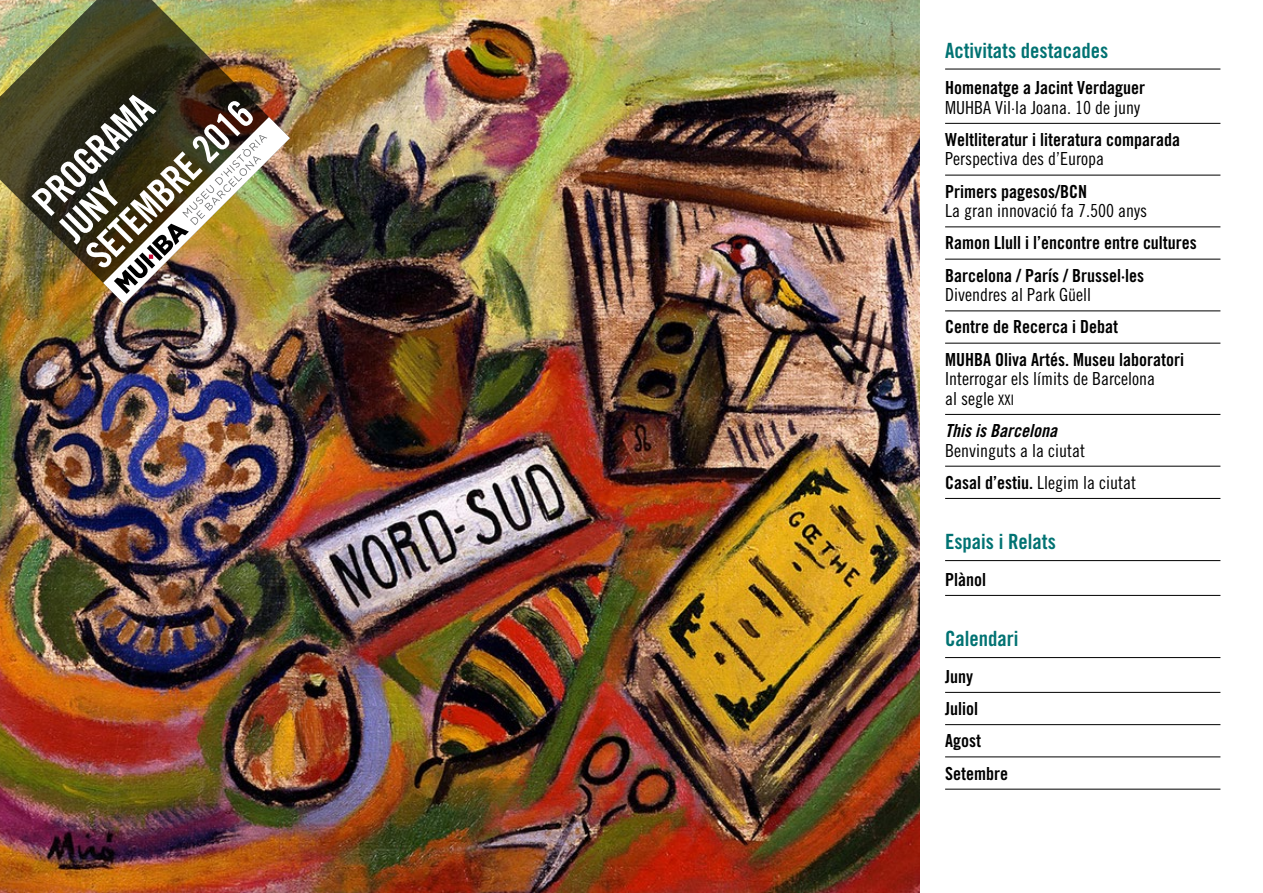
<style>
.page{position:relative;width:1263px;height:893px;background:#fff}
.page>*{position:absolute;margin:0;border:0;box-sizing:border-box;transform-origin:0 0}
.t1{font:39px/37.5px "Trade Gothic LT Std Bd Cn 20";color:#fff}
.t2{font:21px "Trade Gothic LT Std Bd Cn 20";color:#007272}
.t3{font:18px/32.2px "Trade Gothic LT Std Bd Cn 20";color:#000}
.t4{font:18px/19.5px "Trade Gothic LT Std Cn 18";color:#000}
.t5{font:18px "Trade Gothic LT Std Bd Cn 20 Obl";color:#000}
.s1{font-family:"Trade Gothic LT Std Cn 18 SC800";font-size:14.4px}
.s2{font-family:"Trade Gothic LT Std Bd Cn 20"}
</style>
<div class="page">
<hr style="left:945px;top:69px;width:275px;height:1px;background:#000">
<hr style="left:945px;top:123px;width:275px;height:1px;background:#000">
<hr style="left:945px;top:175px;width:275px;height:1px;background:#000">
<hr style="left:945px;top:227px;width:275px;height:1px;background:#000">
<hr style="left:945px;top:259px;width:275px;height:1px;background:#000">
<hr style="left:945px;top:311px;width:275px;height:1px;background:#000">
<hr style="left:945px;top:343px;width:275px;height:1px;background:#000">
<hr style="left:945px;top:414px;width:275px;height:1px;background:#000">
<hr style="left:945px;top:466px;width:275px;height:1px;background:#000">
<hr style="left:945px;top:498px;width:275px;height:1px;background:#000">
<hr style="left:945px;top:560px;width:275px;height:1px;background:#000">
<hr style="left:945px;top:595px;width:275px;height:1px;background:#000">
<hr style="left:945px;top:657px;width:275px;height:1px;background:#000">
<hr style="left:945px;top:692px;width:275px;height:1px;background:#000">
<hr style="left:945px;top:724px;width:275px;height:1px;background:#000">
<hr style="left:945px;top:757px;width:275px;height:1px;background:#000">
<hr style="left:945px;top:789px;width:275px;height:1px;background:#000">
<img style="left:0;top:0;width:919px;height:893px">
<img style="left:0;top:0;width:290px;height:304px">
<img style="left:103px;top:117px;width:187px;height:187px">
<h1 class="t1" style="left:26px;top:195px;width:219px;rotate:-45deg">PROGRAMA<br>JUNY<br>SETEMBRE 2016</h1>
<p class="t2" style="left:945px;top:37px;width:165px">Activitats destacades</p>
<p class="t3" style="left:945px;top:72px;width:201px">Homenatge a Jacint Verdaguer</p>
<p class="t4" style="left:945px;top:97px;width:196px">MUHBA Vil·la Joana. 10 de juny</p>
<p class="t3" style="left:945px;top:123px;width:236px">Weltliteratur i literatura comparada</p>
<p class="t4" style="left:945px;top:149px;width:160px">Perspectiva des d’Europa</p>
<p class="t3" style="left:945px;top:175px;width:143px">Primers pagesos/BCN</p>
<p class="t4" style="left:945px;top:201px;width:203px">La gran innovació fa 7.500 anys</p>
<p class="t3" style="left:945px;top:227px;width:253px">Ramon Llull i l’encontre entre cultures<br>Barcelona / París / Brussel·les</p>
<p class="t4" style="left:945px;top:285px;width:147px">Divendres al Park Güell</p>
<p class="t3" style="left:945px;top:311px;width:240px">Centre de Recerca i Debat<br>MUHBA Oliva Artés. Museu laboratori</p>
<p class="t4" style="left:945px;top:369px;width:211px">Interrogar els límits de Barcelona al segle <span class="s1">xxi</span></p>
<p class="t5" style="left:945px;top:420px;width:113px">This is Barcelona</p>
<p class="t4" style="left:945px;top:434px;width:192px;line-height:32.2px">Benvinguts a la ciutat<br><span class="s2">Casal d’estiu.</span> Llegim la ciutat</p>
<p class="t2" style="left:945px;top:529px;width:112px">Espais i Relats</p>
<p class="t3" style="left:945px;top:563px;width:42px">Plànol</p>
<p class="t2" style="left:945px;top:626px;width:75px">Calendari</p>
<p class="t3" style="left:945px;top:660px;width:64px">Juny<br>Juliol<br>Agost<br>Setembre</p>
</div>
